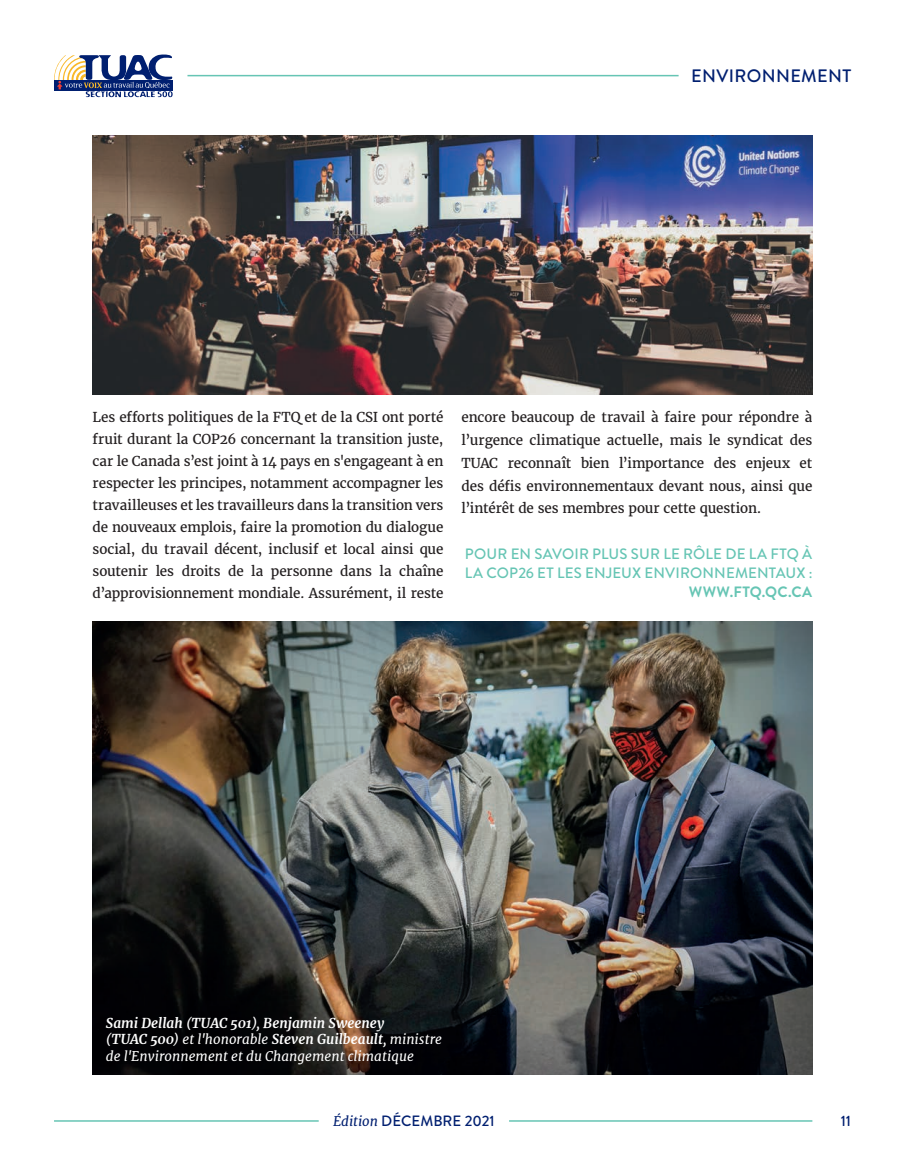
<style>
.page{position:relative;width:905px;height:1175px;background:#fff}
.page>*{position:absolute;margin:0;border:0;box-sizing:border-box;transform-origin:0 0}
.Header_de_page{font:500 18px "Brandon Grotesque";letter-spacing:.02em;color:#001f70}
.Titre_Article{font:500 15px/19px "Brandon Grotesque";letter-spacing:.01em;color:#66c5b4;text-align:right}
.Bas_de_page_édition{font:500 15px "Brandon Grotesque";color:#001f70}
.Numéro_en_bas_de_pag{font:500 15px "Brandon Grotesque";color:#001f70}
.Texte{font:13.5px/21.9px "Merriweather";letter-spacing:-.01em;color:#231f20;text-align:justify}
.Texte-2{font:italic 13.5px/16.5px "Merriweather";color:#fff}
.s1{font-weight:700}
.s2{font-family:"Merriweather";font-weight:400;font-style:italic;font-size:13.5px}
</style>
<div class="page">
<hr style="left:509px;top:1120px;width:303px;height:1px;background:#66c5b4">
<hr style="left:54px;top:1120px;width:265px;height:1px;background:#66c5b4">
<img style="left:93px;top:621px;width:719px;height:453px">
<svg style="left:54px;top:54px;width:119px;height:43px"></svg>
<hr style="left:187px;top:75px;width:491px;height:1px;background:#66c5b4">
<img style="left:93px;top:135px;width:719px;height:259px">
<p class="Header_de_page" style="left:691px;top:63px;width:162px">ENVIRONNEMENT</p>
<p class="Texte" style="left:93px;top:406px;width:352px">Les efforts politiques de la FTQ et de la CSI ont porté fruit durant la COP26 concernant la transition juste, car le Canada s’est joint à 14 pays en s'engageant à en respecter les principes, notamment accompagner les travailleuses et les travailleurs dans la transition vers de nouveaux emplois, faire la promotion du dialogue social, du travail décent, inclusif et local ainsi que soutenir les droits de la personne dans la chaîne d’approvisionnement mondiale. Assurément, il reste</p>
<p class="Texte" style="left:461px;top:406px;width:352px;line-height:22.8px">encore beaucoup de travail à faire pour répondre à l’urgence climatique actuelle, mais le syndicat des TUAC reconnaît bien l’importance des enjeux et des défis environnementaux devant nous, ainsi que l’intérêt de ses membres pour cette question.</p>
<p class="Titre_Article" style="left:465px;top:545px;width:349px">POUR EN SAVOIR PLUS SUR LE RÔLE DE LA FTQ À<br>LA COP26 ET LES ENJEUX ENVIRONNEMENTAUX :<br><span class="s1">WWW.FTQ.QC.CA</span></p>
<p class="Texte-2" style="left:106px;top:1014px;width:338px"><span class="s1">Sami Dellah</span> (<span class="s1">TUAC 501</span>), <span class="s1">Benjamin Sweeney<br></span>(<span class="s1">TUAC 500</span>) et l'honorable <span class="s1">Steven Guilbeault</span>, ministre de l'Environnement et du Changement climatique</p>
<p class="Bas_de_page_édition" style="left:333px;top:1110px;width:163px"><span class="s2">Édition</span> DÉCEMBRE 2021</p>
<p class="Numéro_en_bas_de_pag" style="left:840px;top:1110px;width:12px">11</p>
</div>
